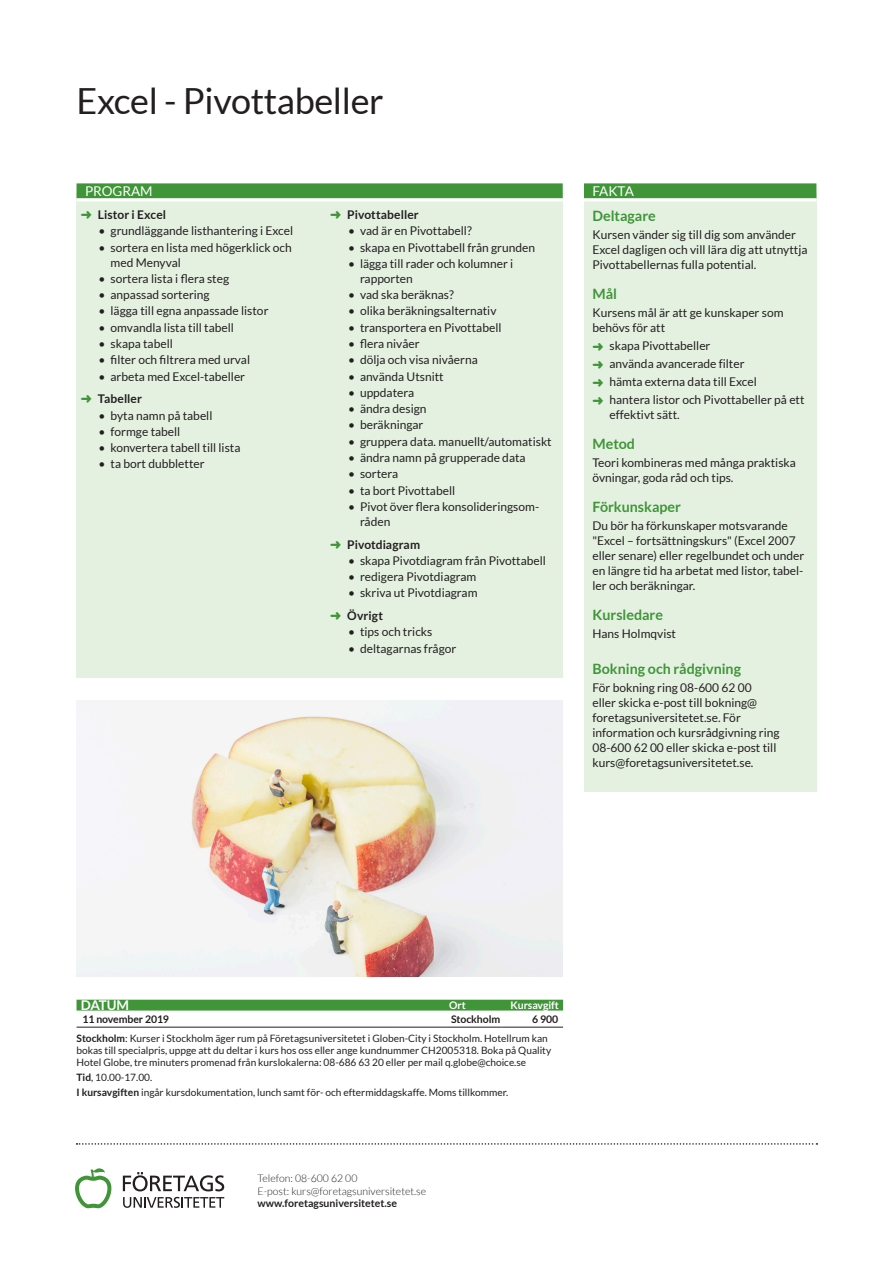
<style>
.page{position:relative;width:893px;height:1263px;background:#fff}
.page>*{position:absolute;margin:0;border:0;box-sizing:border-box;transform-origin:0 0}
.Fakta-rubrik{font:36px "Lato";letter-spacing:-.01em;color:#231f20}
.Fakta-mellanrubrik{font:700 14.25px "Lato";color:#3f9537}
.Dag_Block-rubrik-bro{font:13.5px "Lato";color:#fff}
.Fakta-rubrik-brodtex{font:13.5px "Lato";letter-spacing:-.035em;color:#fff}
.Tabellhuvud-datum{font:700 13.5px "Lato";letter-spacing:-.025em;color:#fff}
.Fakta-brodtext{font:12px/15px "Lato";color:#231f20}
.t1{font:700 12px "Lato";letter-spacing:.005em;color:#231f20}
.t2{font:300 10.5px/12.6px "Lato";color:#231f20}
.Tabell-datum{font:700 10.5px "Lato";color:#231f20}
.Tabellhuvud-avgift{font:700 10.5px "Lato";letter-spacing:-.01em;color:#fff}
.Tabell-ort{font:700 10.5px "Lato";letter-spacing:-.01em;color:#231f20}
.Tabell-avgift{font:700 10.5px "Lato";color:#231f20}
.Tabellhuvud-ort{font:700 10.5px "Lato";color:#fff}
.Tabellfot-brodtext{font:10.2px/12px "Lato";color:#231f20}
.s1{color:#3f9537}
.s2{font-weight:700}
</style>
<div class="page">
<svg style="left:75px;top:1168px;width:36px;height:40px"></svg>
<svg style="left:123px;top:1197px;width:101px;height:11px"></svg>
<svg style="left:123px;top:1172px;width:101px;height:19px"></svg>
<svg style="left:77px;top:1143px;width:740px;height:2px"></svg>
<div style="left:584px;top:193px;width:232px;height:599px;background:#e4f1e1"></div>
<div style="left:77px;top:193px;width:486px;height:485px;background:#e4f1e1"></div>
<div style="left:77px;top:183px;width:486px;height:15px;background:#3f9537"></div>
<hr style="left:77px;top:198px;width:486px;height:3px;background:#fff">
<div style="left:584px;top:183px;width:232px;height:15px;background:#3f9537"></div>
<hr style="left:584px;top:198px;width:232px;height:3px;background:#fff">
<div style="left:77px;top:1000px;width:486px;height:10px;background:#3f9537"></div>
<hr style="left:77px;top:1027px;width:317px;height:1px;background:#231f20">
<hr style="left:394px;top:1027px;width:51px;height:1px;background:#231f20">
<hr style="left:445px;top:1027px;width:56px;height:1px;background:#231f20">
<hr style="left:501px;top:1027px;width:62px;height:1px;background:#231f20">
<img style="left:77px;top:700px;width:486px;height:277px">
<p class="Fakta-rubrik" style="left:77px;top:81px;width:309px">Excel - Pivottabeller</p>
<p class="Dag_Block-rubrik-bro" style="left:85px;top:183px;width:69px">PROGRAM</p>
<p class="Fakta-rubrik-brodtex" style="left:592px;top:183px;width:43px">FAKTA</p>
<p class="t1" style="left:81px;top:208px;width:87px"><span class="s1">➜</span> Listor i Excel</p>
<p class="Fakta-brodtext" style="left:99px;top:223px;width:196px">• grundläggande listhantering i Excel</p>
<p class="Fakta-brodtext" style="left:111px;top:240px;width:183px;text-indent:-12px">• sortera en lista med högerklick och med Menyval</p>
<p class="Fakta-brodtext" style="left:99px;top:271px;width:132px">• sortera lista i flera steg</p>
<p class="Fakta-brodtext" style="left:99px;top:287px;width:113px">• anpassad sortering</p>
<p class="Fakta-brodtext" style="left:99px;top:304px;width:171px">• lägga till egna anpassade listor</p>
<p class="Fakta-brodtext" style="left:99px;top:320px;width:137px">• omvandla lista till tabell</p>
<p class="Fakta-brodtext" style="left:99px;top:336px;width:76px">• skapa tabell</p>
<p class="Fakta-brodtext" style="left:99px;top:352px;width:153px">• filter och filtrera med urval</p>
<p class="Fakta-brodtext" style="left:99px;top:369px;width:148px">• arbeta med Excel-tabeller</p>
<p class="t1" style="left:81px;top:392px;width:63px"><span class="s1">➜</span> Tabeller</p>
<p class="Fakta-brodtext" style="left:99px;top:408px;width:115px">• byta namn på tabell</p>
<p class="Fakta-brodtext" style="left:99px;top:424px;width:83px">• formge tabell</p>
<p class="Fakta-brodtext" style="left:99px;top:440px;width:143px">• konvertera tabell till lista</p>
<p class="Fakta-brodtext" style="left:99px;top:456px;width:108px">• ta bort dubbletter</p>
<p class="t1" style="left:330px;top:208px;width:90px"><span class="s1">➜</span> Pivottabeller</p>
<p class="Fakta-brodtext" style="left:348px;top:223px;width:125px">• vad är en Pivottabell?</p>
<p class="Fakta-brodtext" style="left:348px;top:240px;width:189px">• skapa en Pivottabell från grunden</p>
<p class="Fakta-brodtext" style="left:360px;top:256px;width:155px;text-indent:-12px">• lägga till rader och kolumner i rapporten</p>
<p class="Fakta-brodtext" style="left:348px;top:287px;width:107px">• vad ska beräknas?</p>
<p class="Fakta-brodtext" style="left:348px;top:304px;width:150px">• olika beräkningsalternativ</p>
<p class="Fakta-brodtext" style="left:348px;top:320px;width:155px">• transportera en Pivottabell</p>
<p class="Fakta-brodtext" style="left:348px;top:336px;width:73px">• flera nivåer</p>
<p class="Fakta-brodtext" style="left:348px;top:352px;width:131px">• dölja och visa nivåerna</p>
<p class="Fakta-brodtext" style="left:348px;top:369px;width:97px">• använda Utsnitt</p>
<p class="Fakta-brodtext" style="left:348px;top:385px;width:68px">• uppdatera</p>
<p class="Fakta-brodtext" style="left:348px;top:401px;width:80px">• ändra design</p>
<p class="Fakta-brodtext" style="left:348px;top:417px;width:77px">• beräkningar</p>
<p class="Fakta-brodtext" style="left:348px;top:434px;width:205px">• gruppera data. manuellt/automatiskt</p>
<p class="Fakta-brodtext" style="left:348px;top:450px;width:179px">• ändra namn på grupperade data</p>
<p class="Fakta-brodtext" style="left:348px;top:466px;width:52px">• sortera</p>
<p class="Fakta-brodtext" style="left:348px;top:483px;width:109px">• ta bort Pivottabell</p>
<p class="Fakta-brodtext" style="left:360px;top:499px;width:181px;text-indent:-12px">• Pivot över flera konsolideringsom&shy;råden</p>
<p class="t1" style="left:330px;top:537px;width:91px"><span class="s1">➜</span> Pivotdiagram</p>
<p class="Fakta-brodtext" style="left:348px;top:553px;width:199px">• skapa Pivotdiagram från Pivottabell</p>
<p class="Fakta-brodtext" style="left:348px;top:569px;width:130px">• redigera Pivotdiagram</p>
<p class="Fakta-brodtext" style="left:348px;top:585px;width:131px">• skriva ut Pivotdiagram</p>
<p class="t1" style="left:330px;top:609px;width:54px"><span class="s1">➜</span> Övrigt</p>
<p class="Fakta-brodtext" style="left:348px;top:624px;width:86px">• tips och tricks</p>
<p class="Fakta-brodtext" style="left:348px;top:641px;width:110px">• deltagarnas frågor</p>
<p class="Fakta-mellanrubrik" style="left:592px;top:208px;width:65px">Deltagare</p>
<p class="Fakta-brodtext" style="left:592px;top:227px;width:216px">Kursen vänder sig till dig som använder<br>Excel dagligen och vill lära dig att utnyttja<br>Pivottabellernas fulla potential.</p>
<p class="Fakta-mellanrubrik" style="left:592px;top:286px;width:26px">Mål</p>
<p class="Fakta-brodtext" style="left:592px;top:305px;width:193px">Kursens mål är att ge kunskaper som behövs för att</p>
<p class="Fakta-brodtext" style="left:592px;top:338px;width:119px"><span class="s1">➜</span> skapa Pivottabeller</p>
<p class="Fakta-brodtext" style="left:592px;top:356px;width:154px"><span class="s1">➜</span> använda avancerade filter</p>
<p class="Fakta-brodtext" style="left:592px;top:374px;width:166px"><span class="s1">➜</span> hämta externa data till Excel</p>
<p class="Fakta-brodtext" style="left:609px;top:392px;width:197px;text-indent:-17px"><span class="s1">➜</span> hantera listor och Pivottabeller på ett effektivt sätt.</p>
<p class="Fakta-mellanrubrik" style="left:592px;top:436px;width:44px">Metod</p>
<p class="Fakta-brodtext" style="left:592px;top:455px;width:205px">Teori kombineras med många praktiska övningar, goda råd och tips.</p>
<p class="Fakta-mellanrubrik" style="left:592px;top:499px;width:90px">Förkunskaper</p>
<p class="Fakta-brodtext" style="left:592px;top:518px;width:213px">Du bör ha förkunskaper motsvarande "Excel – fortsättningskurs" (Excel 2007 eller senare) eller regelbundet och under en längre tid ha arbetat med listor, tabel&shy;ler och beräkningar.</p>
<p class="Fakta-mellanrubrik" style="left:592px;top:607px;width:72px">Kursledare</p>
<p class="Fakta-brodtext" style="left:592px;top:626px;width:85px">Hans Holmqvist</p>
<p class="Fakta-mellanrubrik" style="left:592px;top:661px;width:150px">Bokning och rådgivning</p>
<p class="Fakta-brodtext" style="left:592px;top:680px;width:189px">För bokning ring 08-600 62 00<br>eller skicka e-post till bokning@ foretagsuniversitetet.se. För information och kursrådgivning ring 08-600 62 00 eller skicka e-post till kurs@foretagsuniversitetet.se.</p>
<p class="Tabellhuvud-datum" style="left:81px;top:997px;width:50px">DATUM</p>
<p class="Tabellhuvud-ort" style="left:449px;top:999px;width:18px">Ort</p>
<p class="Tabellhuvud-avgift" style="left:511px;top:999px;width:50px">Kursavgift</p>
<p class="Tabell-datum" style="left:83px;top:1013px;width:88px">11 november 2019</p>
<p class="Tabell-ort" style="left:451px;top:1013px;width:51px">Stockholm</p>
<p class="Tabell-avgift" style="left:532px;top:1013px;width:27px">6 900</p>
<p class="Tabellfot-brodtext" style="left:77px;top:1032px;width:476px"><span class="s2">Stockholm</span>: Kurser i Stockholm äger rum på Företagsuniversitetet i Globen-City i Stockholm. Hotellrum kan bokas till specialpris, uppge att du deltar i kurs hos oss eller ange kundnummer CH2005318. Boka på Quality<br>Hotel Globe, tre minuters promenad från kurslokalerna: 08-686 63 20 eller per mail q.globe@choice.se</p>
<p class="Tabellfot-brodtext" style="left:77px;top:1071px;width:77px"><span class="s2">Tid</span>, 10.00-17.00.</p>
<p class="Tabellfot-brodtext" style="left:77px;top:1086px;width:433px"><span class="s2">I kursavgiften</span> ingår kursdokumentation, lunch samt för- och eftermiddagskaffe. Moms tillkommer.</p>
<p class="t2" style="left:258px;top:1172px;width:170px">Telefon: 08-600 62 00<br>E-post: kurs@foretagsuniversitetet.se</p>
<p class="Tabell-datum" style="left:258px;top:1197px;width:141px">www.foretagsuniversitetet.se</p>
</div>
